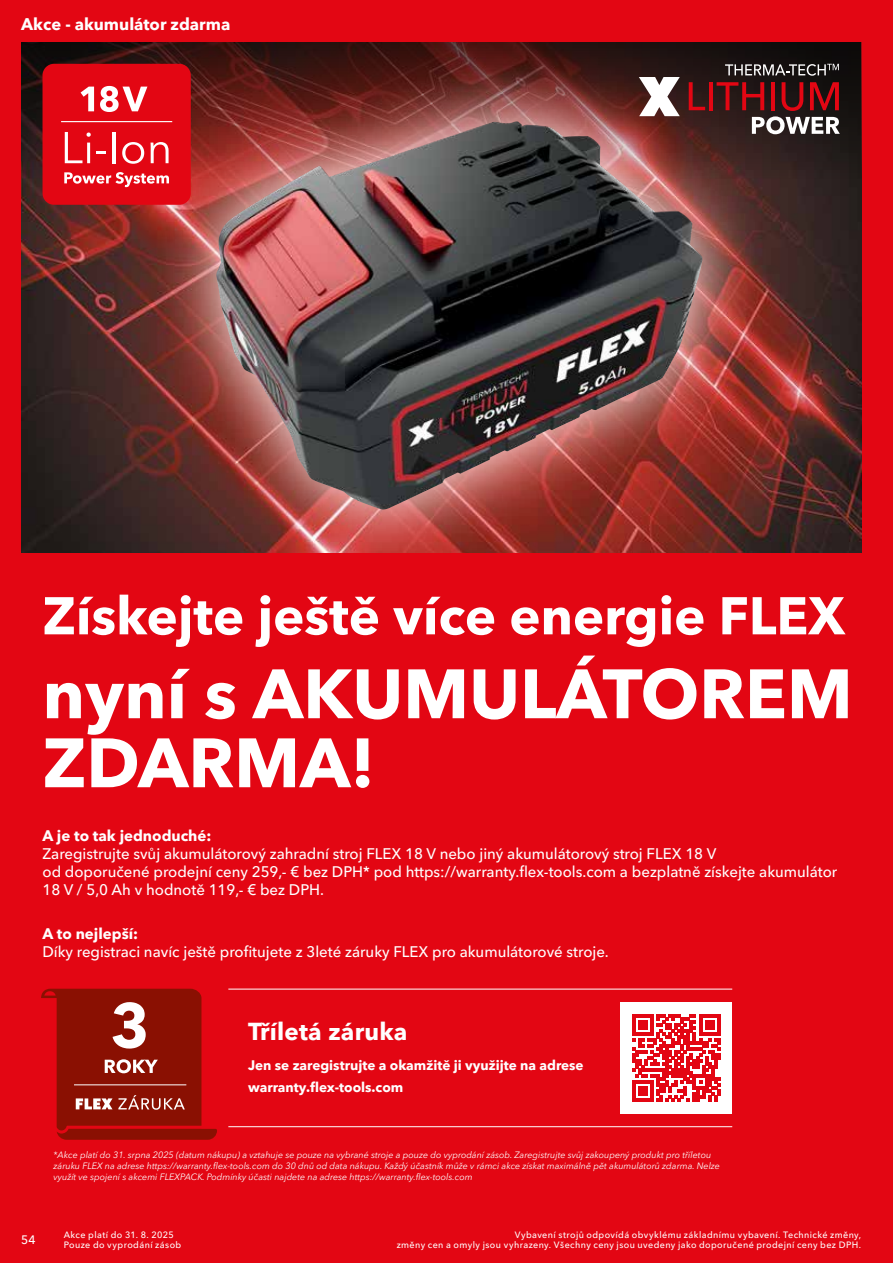
<style>
.page{position:relative;width:893px;height:1263px;background:#e30613}
.page>*{position:absolute;margin:0;border:0;box-sizing:border-box;transform-origin:0 0}
.t1{font:700 69px/69px "Avenir Next W1 G";color:#fff}
.t2{font:700 52.5px "Avenir Next W1 G";color:#fff}
.t3{font:700 24px "Avenir Next W1 G";letter-spacing:.01em;color:#fff}
.t4{font:700 16.5px "Avenir Next W1 G";color:#fff}
.t5{font:500 15px/18px "Avenir Next W1 G";color:#fff}
.t6{font:700 15px "Avenir Next W1 G";color:#fff}
.t7{font:700 13.5px/22.5px "Avenir Next W1 G";color:#fff}
.t8{font:500 12px "Avenir Next W1 G";color:#fff}
.t9{font:italic 9px/10.8px "Avenir Next W1 G";color:#fff}
.t10{font:500 9px/10.8px "Avenir Next W1 G";letter-spacing:.045em;color:#fff;text-align:right}
</style>
<div class="page">
<svg style="left:41px;top:989px;width:176px;height:151px"></svg>
<img style="left:21px;top:43px;width:840px;height:510px">
<hr style="left:228px;top:989px;width:504px;height:1px;background:#fff">
<hr style="left:228px;top:1126px;width:504px;height:1px;background:#fff">
<div style="left:620px;top:1002px;width:112px;height:112px;background:#fff"></div>
<svg style="left:632px;top:1014px;width:88px;height:88px"></svg>
<img style="left:151px;top:56px;width:615px;height:497px">
<img style="left:216px;top:121px;width:487px;height:389px">
<div style="left:43px;top:64px;width:148px;height:141px;background:#e30613;border-radius:12px"></div>
<svg style="left:65px;top:132px;width:41px;height:31px"></svg>
<hr style="left:112px;top:132px;width:4px;height:31px;background:#fff">
<svg style="left:122px;top:142px;width:22px;height:22px"></svg>
<svg style="left:150px;top:142px;width:19px;height:21px"></svg>
<svg style="left:64px;top:172px;width:105px;height:15px"></svg>
<hr style="left:61px;top:121px;width:111px;height:1px;background:#fff">
<svg style="left:81px;top:87px;width:13px;height:24px"></svg>
<svg style="left:100px;top:86px;width:47px;height:26px"></svg>
<svg style="left:725px;top:64px;width:114px;height:12px"></svg>
<hr style="left:709px;top:82px;width:4px;height:28px;background:#e30613">
<svg style="left:689px;top:82px;width:16px;height:28px"></svg>
<svg style="left:639px;top:77px;width:41px;height:39px;background:#b9adac"></svg>
<svg style="left:717px;top:82px;width:123px;height:52px"></svg>
<h3 class="t4" style="left:21px;top:11px;width:211px">Akce - akumulátor zdarma</h3>
<h2 class="t2" style="left:43px;top:574px;width:804px">Získejte ještě více energie FLEX</h2>
<h1 class="t1" style="left:43px;top:654px;width:812px">nyní s AKUMULÁTOREM<br>ZDARMA!</h1>
<h3 class="t6" style="left:43px;top:823px;width:170px">A je to tak jednoduché:</h3>
<p class="t5" style="left:43px;top:843px;width:796px">Zaregistrujte svůj akumulátorový zahradní stroj FLEX 18 V nebo jiný akumulátorový stroj FLEX 18 V<br>od doporučené prodejní ceny 259,- € bez DPH* pod https://warranty.flex-tools.com a bezplatně získejte akumulátor<br>18 V / 5,0 Ah v hodnotě 119,- € bez DPH.</p>
<h3 class="t6" style="left:43px;top:922px;width:97px">A to nejlepší:</h3>
<h3 class="t5" style="left:43px;top:941px;width:568px">Díky registraci navíc ještě profitujete z 3leté záruky FLEX pro akumulátorové stroje.</h3>
<h3 class="t3" style="left:248px;top:1013px;width:161px">Tříletá záruka</h3>
<h3 class="t7" style="left:248px;top:1053px;width:337px">Jen se zaregistrujte a okamžitě ji využijte na adrese warranty.flex-tools.com</h3>
<p class="t9" style="left:54px;top:1149px;width:668px">*Akce platí do 31. srpna 2025 (datum nákupu) a vztahuje se pouze na vybrané stroje a pouze do vyprodání zásob. Zaregistrujte svůj zakoupený produkt pro tříletou záruku FLEX na adrese https://warranty.flex-tools.com do 30 dnů od data nákupu. Každý účastník může v rámci akce získat maximálně pět akumulátorů zdarma. Nelze využít ve spojení s akcemi FLEXPACK. Podmínky účasti najdete na adrese https://warranty.flex-tools.com</p>
<h3 class="t8" style="left:21px;top:1230px;width:16px">54</h3>
<p class="t10" style="left:397px;top:1228px;width:466px">Vybavení strojů odpovídá obvyklému základnímu vybavení. Technické změny,<br>změny cen a omyly jsou vyhrazeny. Všechny ceny jsou uvedeny jako doporučené prodejní ceny bez DPH.</p>
<p class="t10" style="left:64px;top:1228px;width:119px;text-align:left">Akce platí do 31. 8. 2025<br>Pouze do vyprodání zásob</p>
</div>
